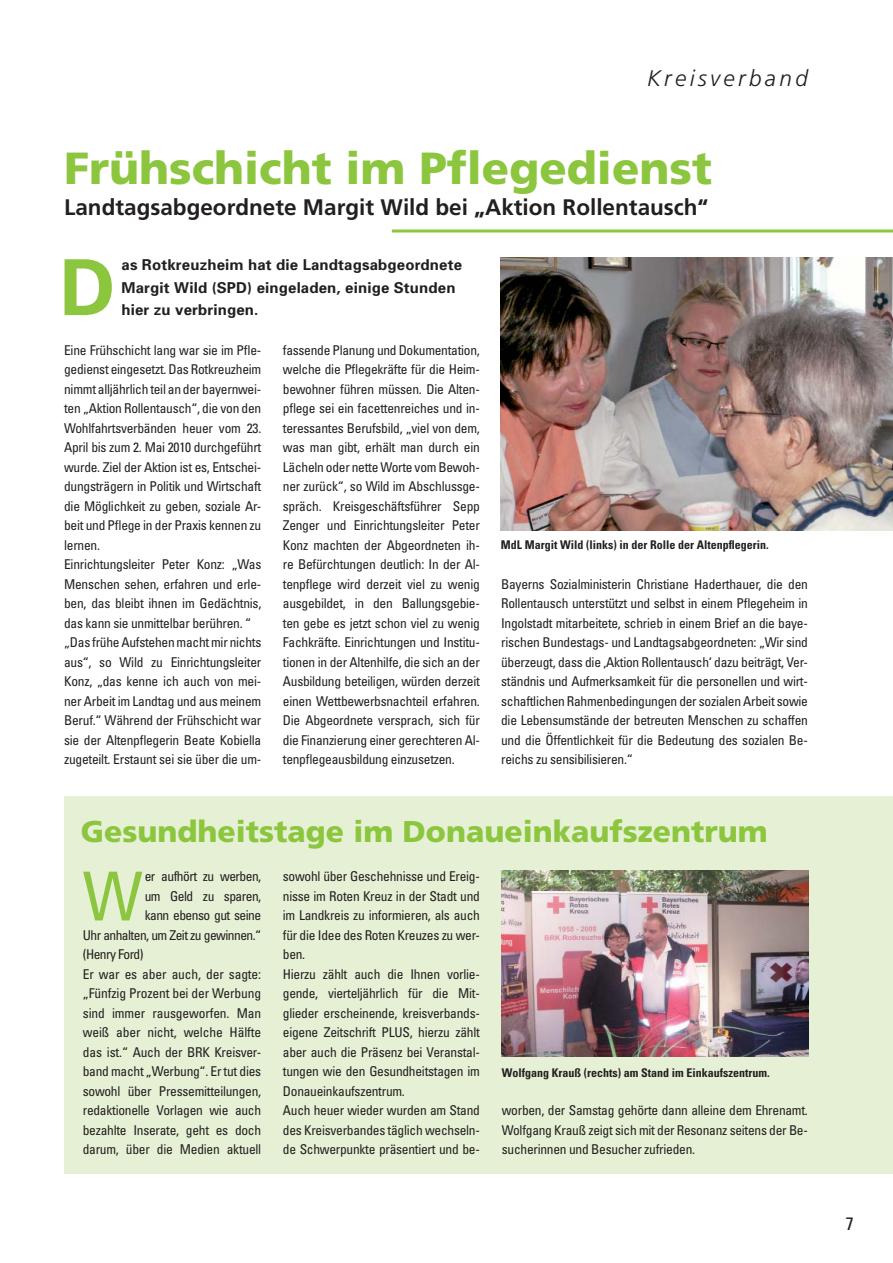
<style>
.page{position:relative;width:893px;height:1263px;background:#fff}
.page>*{position:absolute;margin:0;border:0;box-sizing:border-box;transform-origin:0 0}
.t1{font:700 77.4px "Univers";color:#8cc63f}
.t2{font:condensed 67.5px "Univers";color:#8cc63f}
.t3{font:900 45px "Frutiger";color:#8cc63f}
.t4{font:900 30px "Frutiger";color:#8cc63f}
.t5{font:700 22.5px "Frutiger";color:#231f20}
.t6{font:italic 300 22.5px "Frutiger";letter-spacing:.15em;color:#231f20}
.t7{font:condensed 18px "Univers";color:#231f20}
.t8{font:700 15px/22.5px "Univers";letter-spacing:.01em;color:#231f20}
.t9{font:condensed 13.5px/19.5px "Univers";letter-spacing:-.02em;color:#231f20;text-align:justify}
.t10{font:condensed 13.5px "Univers";letter-spacing:-.04em;color:#231f20}
.t11{font:700 condensed 12px "Univers";color:#231f20}
</style>
<div class="page">
<div style="left:64px;top:797px;width:829px;height:377px;background:#e5f0d4"></div>
<hr style="left:392px;top:229px;width:501px;height:3px;background:#8cc63f">
<img style="left:501px;top:258px;width:392px;height:272px">
<img style="left:502px;top:870px;width:307px;height:187px">
<h3 class="t6" style="left:647px;top:69px;width:162px">Kreisverband</h3>
<h3 class="t3" style="left:64px;top:150px;width:649px">Frühschicht im Pflegedienst</h3>
<h3 class="t5" style="left:64px;top:198px;width:646px">Landtagsabgeordnete Margit Wild bei „Aktion Rollentausch“</h3>
<h1 class="t1" style="left:60px;top:259px;width:57px">D</h1>
<p class="t8" style="left:121px;top:255px;width:342px">as Rotkreuzheim hat die Landtagsabgeordnete<br>Margit Wild (SPD) eingeladen, einige Stunden</p>
<p class="t8" style="left:121px;top:300px;width:138px">hier zu verbringen.</p>
<p class="t9" style="left:64px;top:341px;width:199px;text-align:left">Eine Frühschicht lang war sie im Pfle&shy;gedienst eingesetzt. Das Rotkreuzheim nimmt alljährlich teil an der bayernwei&shy;ten „Aktion Rollentausch“, die von den Wohlfahrtsverbänden heuer vom 23.<br>April bis zum 2. Mai 2010 durchgeführt wurde. Ziel der Aktion ist es, Entschei&shy;dungsträgern in Politik und Wirtschaft die Möglichkeit zu geben, soziale Ar&shy;beit und Pflege in der Praxis kennen zu lernen.<br>Einrichtungsleiter Peter Konz: „Was Menschen sehen, erfahren und erle&shy;ben, das bleibt ihnen im Gedächtnis, das kann sie unmittelbar berühren. “ „Das frühe Aufstehen macht mir nichts aus“, so Wild zu Einrichtungsleiter Konz, „das kenne ich auch von mei&shy;ner Arbeit im Landtag und aus meinem Beruf.“ Während der Frühschicht war sie der Altenpflegerin Beate Kobiella zugeteilt. Erstaunt sei sie über die um-</p>
<p class="t9" style="left:283px;top:341px;width:199px">fassende Planung und Dokumentation, welche die Pflegekräfte für die Heim&shy;bewohner führen müssen. Die Alten&shy;pflege sei ein facettenreiches und in&shy;teressantes Berufsbild, „viel von dem, was man gibt, erhält man durch ein Lächeln oder nette Worte vom Bewoh&shy;ner zurück“, so Wild im Abschlussge&shy;spräch. Kreisgeschäftsführer Sepp Zenger und Einrichtungsleiter Peter Konz machten der Abgeordneten ih&shy;re Befürchtungen deutlich: In der Al&shy;tenpflege wird derzeit viel zu wenig ausgebildet, in den Ballungsgebie&shy;ten gebe es jetzt schon viel zu wenig Fachkräfte. Einrichtungen und Institu&shy;tionen in der Altenhilfe, die sich an der Ausbildung beteiligen, würden derzeit einen Wettbewerbsnachteil erfahren.<br>Die Abgeordnete versprach, sich für die Finanzierung einer gerechteren Al&shy;tenpflegeausbildung einzusetzen.</p>
<p class="t11" style="left:501px;top:540px;width:269px">MdL Margit Wild (links) in der Rolle der Altenpflegerin.</p>
<p class="t9" style="left:501px;top:575px;width:308px">Bayerns Sozialministerin Christiane Haderthauer, die den Rollentausch unterstützt und selbst in einem Pflegeheim in Ingolstadt mitarbeitete, schrieb in einem Brief an die baye&shy;rischen Bundestags- und Landtagsabgeordneten: „Wir sind überzeugt, dass die ‚Aktion Rollentausch‘ dazu beiträgt, Ver&shy;ständnis und Aufmerksamkeit für die personellen und wirt&shy;schaftlichen Rahmenbedingungen der sozialen Arbeit sowie die Lebensumstände der betreuten Menschen zu schaffen und die Öffentlichkeit für die Bedeutung des sozialen Be&shy;reichs zu sensibilisieren.“</p>
<h3 class="t4" style="left:81px;top:819px;width:688px">Gesundheitstage im Donaueinkaufszentrum</h3>
<h2 class="t2" style="left:83px;top:872px;width:62px">W</h2>
<p class="t9" style="left:283px;top:868px;width:199px;text-align:left">sowohl über Geschehnisse und Ereig&shy;nisse im Roten Kreuz in der Stadt und im Landkreis zu informieren, als auch für die Idee des Roten Kreuzes zu wer&shy;ben.<br>Hierzu zählt auch die Ihnen vorlie&shy;gende, vierteljährlich für die Mit&shy;glieder erscheinende, kreisverbands&shy;eigene Zeitschrift PLUS, hierzu zählt aber auch die Präsenz bei Veranstal&shy;tungen wie den Gesundheitstagen im Donaueinkaufszentrum.<br>Auch heuer wieder wurden am Stand des Kreisverbandes täglich wechseln&shy;de Schwerpunkte präsentiert und be-</p>
<p class="t10" style="left:145px;top:872px;width:118px">er aufhört zu werben,</p>
<p class="t10" style="left:145px;top:891px;width:118px">um Geld zu sparen,</p>
<p class="t10" style="left:145px;top:911px;width:118px">kann ebenso gut seine</p>
<p class="t10" style="left:83px;top:930px;width:180px">Uhr anhalten, um Zeit zu gewinnen.“</p>
<p class="t10" style="left:83px;top:950px;width:62px">(Henry Ford)</p>
<p class="t9" style="left:83px;top:965px;width:180px">Er war es aber auch, der sagte:</p>
<p class="t9" style="left:83px;top:985px;width:180px">„Fünfzig Prozent bei der Werbung</p>
<p class="t9" style="left:83px;top:1004px;width:180px">sind immer rausgeworfen. Man</p>
<p class="t9" style="left:83px;top:1024px;width:180px">weiß aber nicht, welche Hälfte</p>
<p class="t9" style="left:83px;top:1043px;width:180px">das ist.“ Auch der BRK Kreisver-</p>
<p class="t9" style="left:83px;top:1063px;width:180px">band macht „Werbung“. Er tut dies</p>
<p class="t9" style="left:83px;top:1082px;width:180px">sowohl über Pressemitteilungen,</p>
<p class="t9" style="left:83px;top:1102px;width:180px">redaktionelle Vorlagen wie auch</p>
<p class="t9" style="left:83px;top:1121px;width:180px">bezahlte Inserate, geht es doch</p>
<p class="t9" style="left:83px;top:1141px;width:180px">darum, über die Medien aktuell</p>
<p class="t11" style="left:502px;top:1068px;width:269px">Wolfgang Krauß (rechts) am Stand im Einkaufszentrum.</p>
<p class="t9" style="left:502px;top:1102px;width:308px">worben, der Samstag gehörte dann alleine dem Ehrenamt.<br>Wolfgang Krauß zeigt sich mit der Resonanz seitens der Be&shy;sucherinnen und Besucher zufrieden.</p>
<h3 class="t7" style="left:846px;top:1217px;width:9px">7</h3>
</div>
